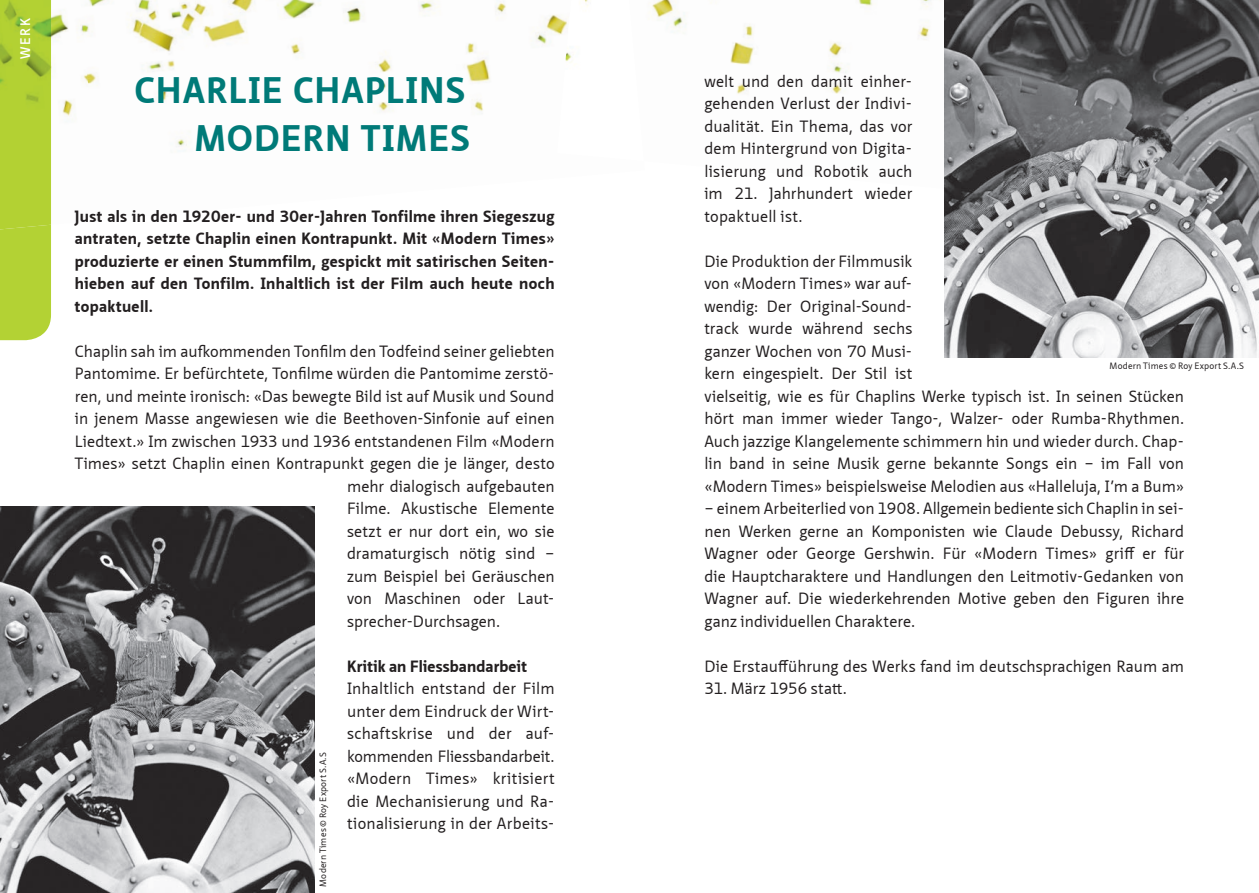
<style>
.page{position:relative;width:1259px;height:893px;background:#fff}
.page>*{position:absolute;margin:0;border:0;box-sizing:border-box;transform-origin:0 0}
.t1{font:700 36px/48px "Neue Sans Pro";letter-spacing:.045em;color:#007a78;text-align:right}
.t2{font:15.9px/22.5px "Neue Sans Pro";letter-spacing:.005em;color:#231f20;text-align:justify}
.t3{font:700 15.9px/22.5px "Neue Sans Pro";letter-spacing:.02em;color:#231f20;text-align:justify}
.t4{font:600 13.5px "Neue Sans Pro";color:#fff}
.t5{font:9px "Neue Sans Pro";letter-spacing:.02em;color:#231f20}
</style>
<div class="page">
<img style="left:345px;top:0;width:212px;height:112px">
<img style="left:101px;top:0;width:214px;height:101px">
<img style="left:51px;top:0;width:50px;height:120px">
<div style="left:0;top:229px;width:51px;height:111px;background:#b3d234"></div>
<img style="left:0;top:0;width:51px;height:229px">
<img style="left:736px;top:0;width:195px;height:94px">
<img style="left:651px;top:0;width:85px;height:64px">
<img style="left:557px;top:0;width:31px;height:63px">
<img style="left:944px;top:0;width:315px;height:358px">
<img style="left:0;top:506px;width:315px;height:387px">
<p class="t4" style="left:17px;top:59px;width:42px;rotate:-90deg">WERK</p>
<h1 class="t1" style="left:135px;top:66px;width:336px">CHARLIE CHAPLINS<br>MODERN TIMES</h1>
<p class="t3" style="left:75px;top:205px;width:481px">Just als in den 1920er- und 30er-Jahren Tonfilme ihren Siegeszug antraten, setzte Chaplin einen Kontrapunkt. Mit «Modern Times» produzierte er einen Stummfilm, gespickt mit satirischen Seiten&shy;hieben auf den Tonfilm. Inhaltlich ist der Film auch heute noch topaktuell.</p>
<p class="t2" style="left:75px;top:340px;width:481px">Chaplin sah im aufkommenden Tonfilm den Todfeind seiner geliebten</p>
<p class="t2" style="left:75px;top:362px;width:481px">Pantomime. Er befürchtete, Tonfilme würden die Pantomime zerstö-</p>
<p class="t2" style="left:75px;top:385px;width:481px">ren, und meinte ironisch: «Das bewegte Bild ist auf Musik und Sound</p>
<p class="t2" style="left:75px;top:407px;width:481px">in jenem Masse angewiesen wie die Beethoven-Sinfonie auf einen</p>
<p class="t2" style="left:75px;top:430px;width:481px">Liedtext.» Im zwischen 1933 und 1936 entstandenen Film «Modern</p>
<p class="t2" style="left:75px;top:452px;width:481px">Times» setzt Chaplin einen Kontrapunkt gegen die je länger, desto</p>
<p class="t2" style="left:347px;top:475px;width:209px">mehr dialogisch aufgebauten</p>
<p class="t2" style="left:347px;top:497px;width:209px">Filme. Akustische Elemente</p>
<p class="t2" style="left:347px;top:520px;width:209px">setzt er nur dort ein, wo sie</p>
<p class="t2" style="left:347px;top:542px;width:209px">dramaturgisch nötig sind –</p>
<p class="t2" style="left:347px;top:565px;width:209px">zum Beispiel bei Geräuschen</p>
<p class="t2" style="left:347px;top:587px;width:209px">von Maschinen oder Laut-</p>
<p class="t2" style="left:347px;top:610px;width:155px">sprecher-Durchsagen.</p>
<p class="t3" style="left:347px;top:655px;width:181px">Kritik an Fliessbandarbeit</p>
<p class="t2" style="left:347px;top:677px;width:209px">Inhaltlich entstand der Film unter dem Eindruck der Wirt&shy;schaftskrise und der auf&shy;kommenden Fliessbandarbeit. «Mo dern Times» kritisiert die Mechanisierung und Ra&shy;tionalisierung in der Arbeits-</p>
<p class="t5" style="left:317px;top:887px;width:136px;rotate:-90deg">Modern Times © Roy Export S.A.S</p>
<p class="t2" style="left:704px;top:70px;width:209px">welt und den damit einher&shy;gehenden Verlust der Indivi&shy;dualität. Ein Thema, das vor dem Hintergrund von Digita&shy;lisierung und Robotik auch im 21. Jahrhundert wieder topaktuell ist.</p>
<p class="t2" style="left:704px;top:250px;width:481px;text-align:left">Die Produktion der Filmmusik<br>von «Modern Times» war auf-<br>wendig: Der Original- Sound-<br>track wurde während sechs<br>ganzer Wochen von 70 Musi-<br>kern eingespielt. Der Stil ist<br>vielseitig, wie es für Chaplins Werke typisch ist. In seinen Stücken hört man immer wieder Tango-, Walzer- oder Rumba- Rhyth men.<br>Auch jazzige Klangelemente schimmern hin und wieder durch. Chap&shy;lin band in seine Musik gerne bekannte Songs ein – im Fall von «Modern Times» beispielsweise Melodien aus «Halleluja, I’m a Bum»</p>
<p class="t2" style="left:704px;top:497px;width:481px">– einem Arbeiterlied von 1908. Allgemein bediente sich Chap lin in sei&shy;nen Werken gerne an Komponisten wie Claude Debussy, Richard Wagner oder George Gershwin. Für «Modern Times» griff er für die Hauptcharaktere und Handlungen den Leitmotiv-Gedanken von Wagner auf. Die wiederkehrenden Motive geben den Figuren ihre ganz individuellen Charaktere.</p>
<p class="t2" style="left:704px;top:655px;width:481px">Die Erstaufführung des Werks fand im deutschsprachigen Raum am</p>
<p class="t2" style="left:704px;top:677px;width:144px">31. März 1956 statt.</p>
<p class="t5" style="left:1109px;top:360px;width:136px">Modern Times © Roy Export S.A.S</p>
</div>
